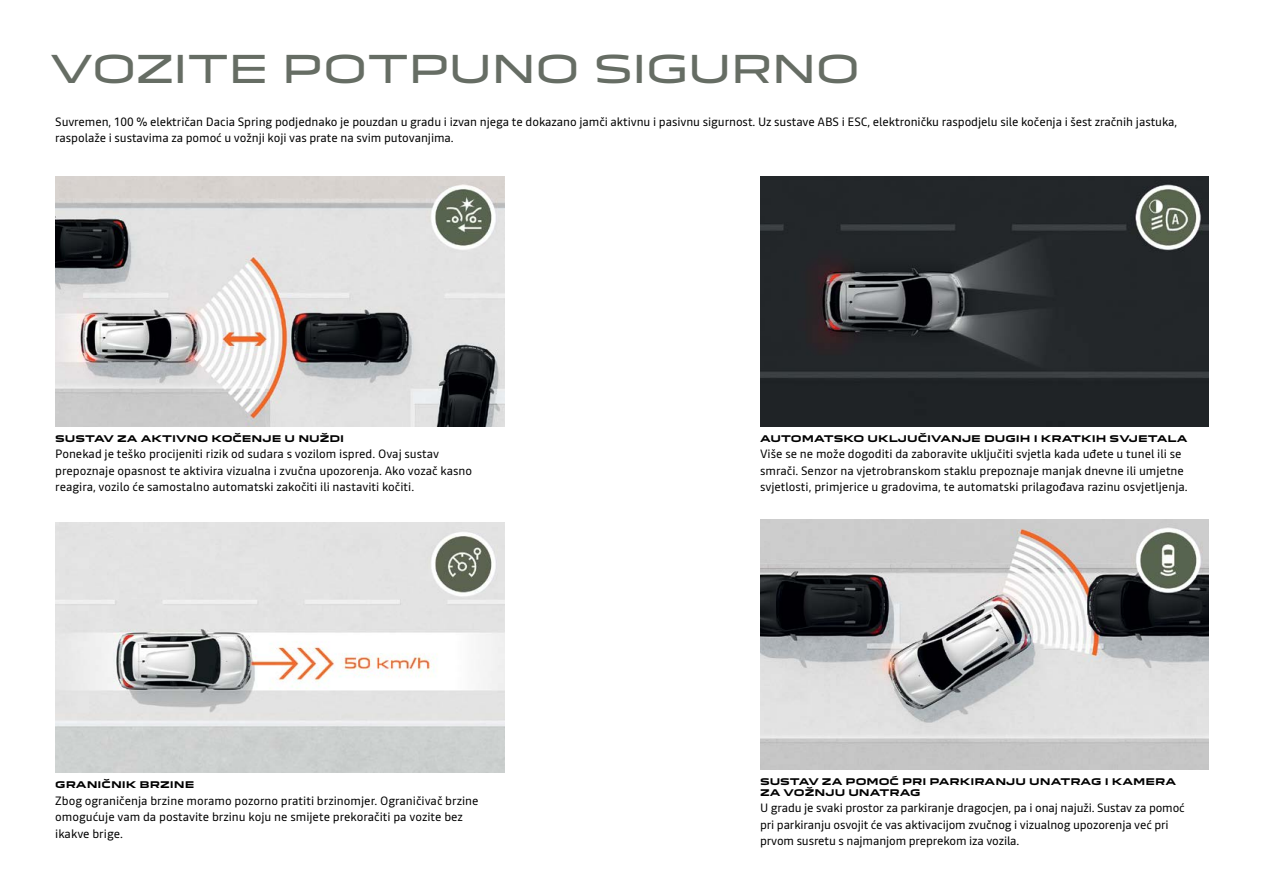
<style>
.page{position:relative;width:1263px;height:893px;background:#fff}
.page>*{position:absolute;margin:0;border:0;box-sizing:border-box;transform-origin:0 0}
.t1{font:37.5px "Dacia Block Extended";letter-spacing:-.045em;color:#666d64}
.t2{font:12px/16.5px "Read";letter-spacing:-.005em;color:#000}
.t3{font:700 9px/10.8px "Dacia Block Extended";color:#000}
</style>
<div class="page">
<img style="left:760px;top:176px;width:449px;height:251px">
<img style="left:55px;top:523px;width:449px;height:250px">
<img style="left:760px;top:519px;width:449px;height:251px">
<img style="left:55px;top:176px;width:449px;height:251px">
<h1 class="t1" style="left:50px;top:39px;width:812px">VOZITE POTPUNO SIGURNO</h1>
<p class="t2" style="left:55px;top:113px;width:1123px">Suvremen, 100 % električan Dacia Spring podjednako je pouzdan u gradu i izvan njega te dokazano jamči aktivnu i pasivnu sigurnost. Uz sustave ABS i ESC, elektroničku raspodjelu sile kočenja i šest zračnih jastuka, raspolaže i sustavima za pomoć u vožnji koji vas prate na svim putovanjima.</p>
<p class="t3" style="left:55px;top:433px;width:290px">SUSTAV ZA AKTIVNO KOČENJE U NUŽDI</p>
<p class="t2" style="left:55px;top:446px;width:418px">Ponekad je teško procijeniti rizik od sudara s vozilom ispred. Ovaj sustav prepoznaje opasnost te aktivira vizualna i zvučna upozorenja. Ako vozač kasno reagira, vozilo će samostalno automatski zakočiti ili nastaviti kočiti.</p>
<p class="t3" style="left:55px;top:780px;width:141px">GRANIČNIK BRZINE</p>
<p class="t2" style="left:55px;top:792px;width:425px">Zbog ograničenja brzine moramo pozorno pratiti brzinomjer. Ograničivač brzine omogućuje vam da postavite brzinu koju ne smijete prekoračiti pa vozite bez ikakve brige.</p>
<p class="t3" style="left:760px;top:433px;width:429px">AUTOMATSKO UKLJUČIVANJE DUGIH I KRATKIH SVJETALA</p>
<p class="t2" style="left:760px;top:446px;width:429px">Više se ne može dogoditi da zaboravite uključiti svjetla kada uđete u tunel ili se smrači. Senzor na vjetrobranskom staklu prepoznaje manjak dnevne ili umjetne svjetlosti, primjerice u gradovima, te automatski prilagođava razinu osvjetljenja.</p>
<p class="t3" style="left:760px;top:776px;width:418px">SUSTAV ZA POMOĆ PRI PARKIRANJU UNATRAG I KAMERA<br>ZA VOŽNJU UNATRAG</p>
<p class="t2" style="left:760px;top:800px;width:426px">U gradu je svaki prostor za parkiranje dragocjen, pa i onaj najuži. Sustav za pomoć pri parkiranju osvojit će vas aktivacijom zvučnog i vizualnog upozorenja već pri prvom susretu s najmanjom preprekom iza vozila.</p>
</div>
